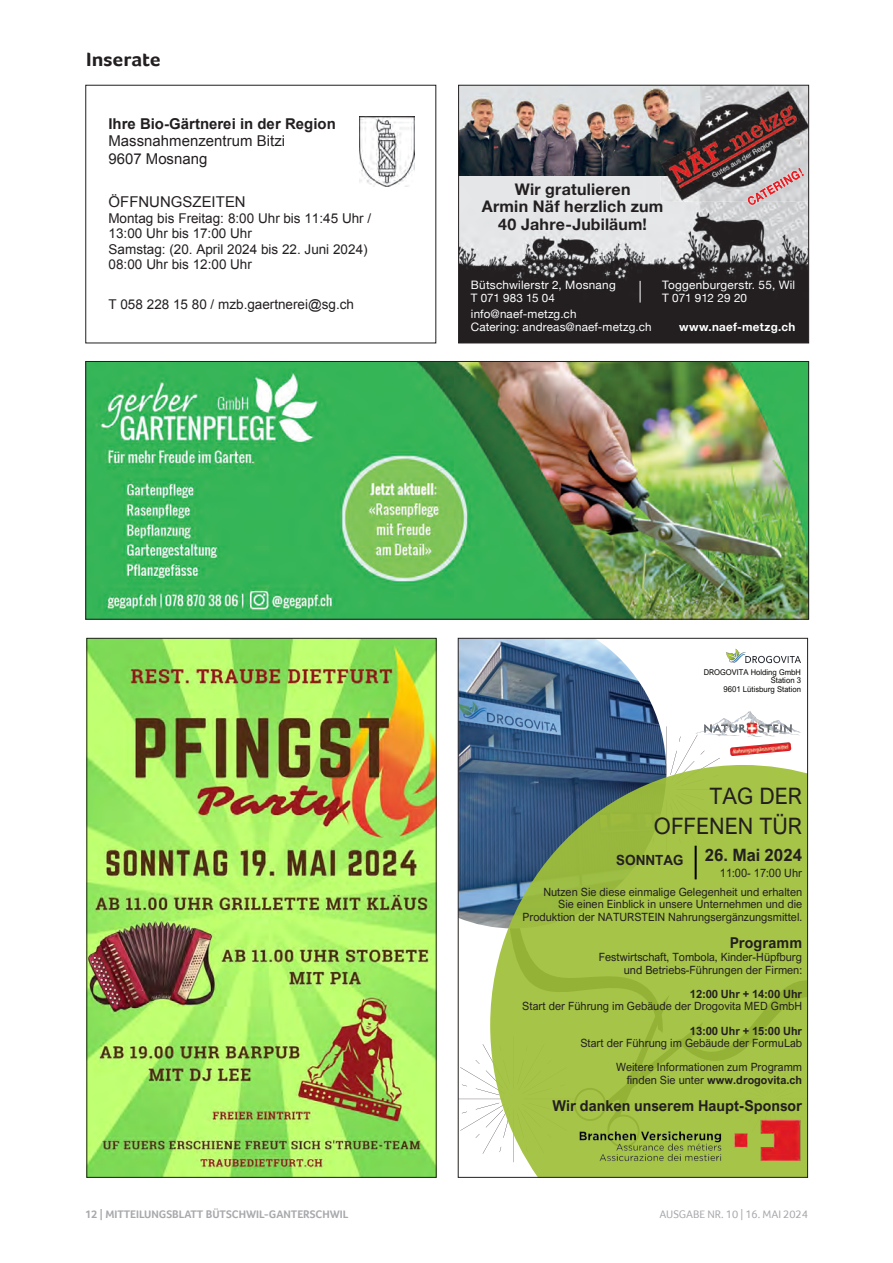
<style>
.page{position:relative;width:893px;height:1263px;background:#fff}
.page>*{position:absolute;margin:0;border:0;box-sizing:border-box;transform-origin:0 0}
.t1{font:22.65px/29.2px "Arial Nova";color:#231f20;text-align:right}
.t2{font:700 19.8px "Foco";color:#231f20;scale:1.06 1}
.t3{font:700 16.95px "Arial Nova";color:#231f20}
.t4{font:700 16.05px/17.4px "Helvetica Neue";letter-spacing:.015em;color:#231f20;text-align:center}
.t5{font:15px/17.2px "Arial";color:#231f20}
.t6{font:700 15px "Arial Nova";color:#231f20}
.t7{font:700 15px "Arial";color:#231f20}
.t8{font:13.5px/15.6px "Arial";letter-spacing:.005em;color:#231f20}
.t9{font:11.7px/13px "Helvetica Neue";letter-spacing:.015em;color:#fff}
.t10{font:700 11.7px "Helvetica Neue";letter-spacing:.025em;color:#fff}
.t11{font:11.4px/12.3px "Arial Nova";color:#231f20;text-align:right}
.t12{font:700 11.4px "Arial Nova";color:#231f20}
.t13{font:700 11.25px "Foco";color:#a8a9ad}
.t14{font:11.25px "Foco";color:#a8a9ad}
.t15{font:7.95px/8.6px "Arial Nova";color:#080704;text-align:right}
.s1{font-weight:400}
</style>
<div class="page">
<img style="left:88px;top:640px;width:347px;height:536px">
<img style="left:460px;top:640px;width:200px;height:86px">
<svg style="left:460px;top:726px;width:260px;height:428px"></svg>
<svg style="left:490px;top:765px;width:316px;height:411px;background:#98b552"></svg>
<img style="left:726px;top:649px;width:75px;height:15px">
<hr style="left:695px;top:846px;width:2px;height:33px;background:#000">
<img style="left:695px;top:711px;width:106px;height:45px">
<img style="left:541px;top:1080px;width:265px;height:96px">
<img style="left:87px;top:363px;width:720px;height:255px">
<div style="left:85px;top:361px;width:724px;height:259px;border:1px solid #231f20"></div>
<img style="left:460px;top:176px;width:347px;height:165px">
<svg style="left:640px;top:281px;width:1px;height:22px"></svg>
<img style="left:460px;top:87px;width:201px;height:89px">
<img style="left:661px;top:87px;width:146px;height:115px">
<svg style="left:748px;top:168px;width:56px;height:37px;background:#c4a9ac"></svg>
<div style="left:458px;top:85px;width:351px;height:258px;border:1px solid #231f20"></div>
<img style="left:360px;top:117px;width:55px;height:70px">
<h2 class="t2" style="left:86px;top:48px;width:72px">Inserate</h2>
<h3 class="t7" style="left:108px;top:114px;width:229px">Ihre Bio-Gärtnerei in der Region</h3>
<h3 class="t5" style="left:108px;top:133px;width:178px">Massnahmenzentrum Bitzi<br>9607 Mosnang</h3>
<h3 class="t5" style="left:108px;top:193px;width:139px">ÖFFNUNGSZEITEN</h3>
<p class="t8" style="left:108px;top:210px;width:264px">Montag bis Freitag: 8:00 Uhr bis 11:45 Uhr /<br>13:00 Uhr bis 17:00 Uhr<br>Samstag: (20. April 2024 bis 22. Juni 2024)<br>08:00 Uhr bis 12:00 Uhr</p>
<p class="t8" style="left:108px;top:296px;width:247px">T 058 228 15 80 / mzb.gaertnerei@sg.ch</p>
<h3 class="t4" style="left:482px;top:181px;width:183px">Wir gratulieren<br>Armin Näf herzlich zum<br>40 Jahre-Jubiläum!</h3>
<p class="t9" style="left:471px;top:279px;width:146px">Bütschwilerstr 2, Mosnang<br>T 071 983 15 04</p>
<p class="t9" style="left:471px;top:308px;width:182px">info@naef-metzg.ch<br>Catering: andreas@naef-metzg.ch</p>
<p class="t9" style="left:662px;top:279px;width:135px">Toggenburgerstr. 55, Wil<br>T 071 912 29 20</p>
<p class="t10" style="left:679px;top:318px;width:118px">www.naef-metzg.ch</p>
<p class="t15" style="left:704px;top:668px;width:99px">DROGOVITA Holding GmbH<br>Station 3<br>9601 Lütisburg Station</p>
<h1 class="t1" style="left:654px;top:782px;width:150px">TAG DER<br>OFFENEN TÜR</h1>
<h3 class="t3" style="left:616px;top:845px;width:187px"><sub>SONNTAG</sub> 26. Mai 2024</h3>
<p class="t11" style="left:720px;top:867px;width:84px">11:00- 17:00 Uhr</p>
<p class="t11" style="left:523px;top:886px;width:281px">Nutzen Sie diese einmalige Gelegenheit und erhalten<br>Sie einen Einblick in unsere Unternehmen und die<br>Produktion der NATURSTEIN Nahrungsergänzungsmittel.</p>
<h3 class="t6" style="left:730px;top:934px;width:74px">Programm</h3>
<p class="t11" style="left:599px;top:951px;width:205px">Festwirtschaft, Tombola, Kinder-Hüpfburg und Betriebs-Führungen der Firmen:</p>
<p class="t12" style="left:690px;top:987px;width:114px">12:00 Uhr + 14:00 Uhr</p>
<p class="t11" style="left:522px;top:1000px;width:281px">Start der Führung im Gebäude der Drogovita MED GmbH</p>
<p class="t12" style="left:690px;top:1024px;width:114px">13:00 Uhr + 15:00 Uhr</p>
<p class="t11" style="left:580px;top:1030px;width:223px;line-height:24.5px">Start der Führung im Gebäude der FormuLab<br>Weitere Informationen zum Programm</p>
<p class="t12" style="left:627px;top:1073px;width:177px"><span class="s1">finden Sie unter</span> www.drogovita.ch</p>
<h3 class="t6" style="left:552px;top:1097px;width:251px">Wir danken unserem Haupt-Sponsor</h3>
<p class="t13" style="left:85px;top:1208px;width:265px">12 | MITTEILUNGSBLATT BÜTSCHWIL-GANTERSCHWIL</p>
<p class="t14" style="left:659px;top:1208px;width:150px">AUSGABE NR. 10 | 16. MAI 2024</p>
</div>
